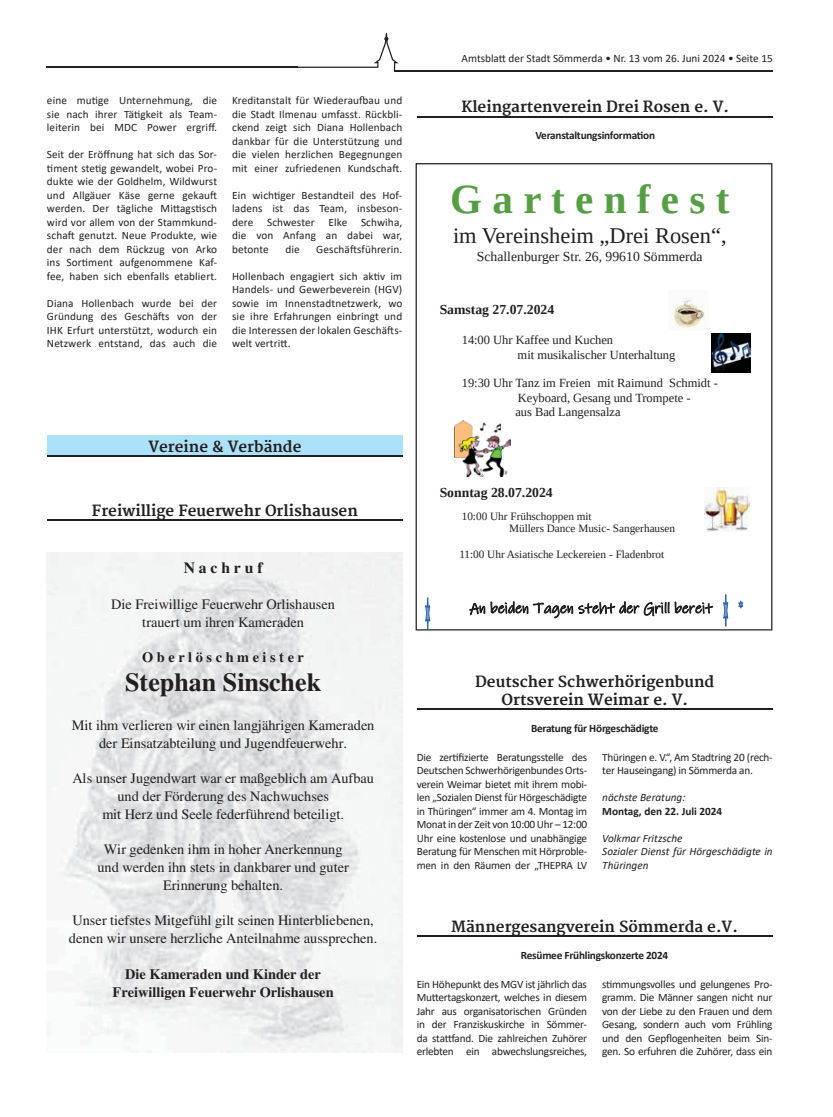
<style>
.page{position:relative;width:833px;height:1117px;background:#fff}
.page>*{position:absolute;margin:0;border:0;box-sizing:border-box;transform-origin:0 0}
.t1{font:700 41.12px "Liberation Serif";color:#569e44}
.t2{font:700 26.12px "Times";color:#231f20}
.t3{font:22.38px "Liberation Serif";color:#231f20}
.t4{font:700 15.62px "Times";color:#231f20}
.t5{font:700 15px/18px "Merriweather";color:#231f20;text-align:center}
.t6{font:14.38px/17.8px "Times";color:#231f20;text-align:center}
.t7{font:700 14.38px/17.8px "Times";color:#231f20;text-align:center}
.t8{font:13.62px "Liberation Serif";color:#231f20}
.t9{font:700 13.62px "Liberation Serif";color:#231f20}
.t10{font:12.5px/14.4px "Liberation Serif";color:#231f20}
.t11{font:11.25px/13.5px "Calibri";color:#231f20;text-align:justify}
.t12{font:11.25px/12.9px "Liberation Serif";color:#231f20}
.t13{font:700 11.25px "Calibri";letter-spacing:-.02em;color:#231f20}
.t14{font:italic 11.25px/13.5px "Calibri";color:#231f20}
.t15{font:11.25px/13.5px "Calibri";letter-spacing:-.02em;color:#231f20}
.t16{font:700 11.25px "Calibri";color:#231f20}
</style>
<div class="page">
<hr style="left:394px;top:70px;width:378px;height:1px;background:#231f20">
<svg style="left:297px;top:34px;width:101px;height:37px"></svg>
<hr style="left:46px;top:67px;width:251px;height:1px;background:#231f20">
<hr style="left:417px;top:708px;width:355px;height:1px;background:#231f20">
<div style="left:47px;top:435px;width:356px;height:20px;background:#ace1fa"></div>
<hr style="left:47px;top:455px;width:356px;height:1px;background:#231f20">
<hr style="left:47px;top:519px;width:356px;height:1px;background:#231f20">
<img style="left:46px;top:552px;width:356px;height:501px">
<svg style="left:415px;top:163px;width:357px;height:467px"></svg>
<hr style="left:417px;top:116px;width:356px;height:1px;background:#231f20">
<hr style="left:417px;top:935px;width:355px;height:1px;background:#231f20">
<p class="t11" style="left:47px;top:93px;width:172px">eine mutige Unternehmung, die sie nach ihrer Tätigkeit als Team&shy;leiterin bei MDC Power ergriff.</p>
<p class="t11" style="left:47px;top:147px;width:172px">Seit der Eröffnung hat sich das Sor&shy;timent stetig gewandelt, wobei Pro&shy;dukte wie der Goldhelm, Wildwurst und Allgäuer Käse gerne gekauft werden. Der tägliche Mittagstisch wird vor allem von der Stammkund&shy;schaft genutzt. Neue Produkte, wie der nach dem Rückzug von Arko ins Sortiment aufgenommene Kaf&shy;fee, haben sich ebenfalls etabliert.</p>
<p class="t11" style="left:47px;top:296px;width:172px">Diana Hollenbach wurde bei der Gründung des Geschäfts von der IHK Erfurt unterstützt, wodurch ein Netzwerk entstand, das auch die</p>
<p class="t11" style="left:232px;top:93px;width:172px">Kreditanstalt für Wiederaufbau und die Stadt Ilmenau umfasst. Rückbli&shy;ckend zeigt sich Diana Hollenbach dankbar für die Unterstützung und die vielen herzlichen Begegnungen mit einer zufriedenen Kundschaft.</p>
<p class="t11" style="left:232px;top:188px;width:172px">Ein wichtiger Bestandteil des Hof&shy;ladens ist das Team, insbeson&shy;dere Schwester Elke Schwiha, die von Anfang an dabei war, betonte</p>
<p class="t11" style="left:285px;top:242px;width:16px">die</p>
<p class="t11" style="left:316px;top:242px;width:87px">Geschäftsführerin.</p>
<p class="t11" style="left:232px;top:269px;width:172px">Hollenbach engagiert sich aktiv im Handels- und Gewerbeverein (HGV) sowie im Innenstadtnetzwerk, wo sie ihre Erfahrungen einbringt und die Interessen der lokalen Geschäfts&shy;welt vertritt.</p>
<h3 class="t5" style="left:148px;top:438px;width:155px">Vereine &amp; Verbände</h3>
<h3 class="t5" style="left:92px;top:502px;width:267px">Freiwillige Feuerwehr Orlishausen</h3>
<h3 class="t4" style="left:184px;top:562px;width:80px">N a c h r u f</h3>
<p class="t6" style="left:111px;top:596px;width:225px">Die Freiwillige Feuerwehr Orlishausen trauert um ihren Kameraden</p>
<p class="t7" style="left:142px;top:650px;width:163px">O b e r l ö s c h m e i s t e r</p>
<h2 class="t2" style="left:125px;top:672px;width:197px">Stephan Sinschek</h2>
<p class="t6" style="left:72px;top:717px;width:304px">Mit ihm verlieren wir einen langjährigen Kameraden der Einsatzabteilung und Jugendfeuerwehr.</p>
<p class="t6" style="left:72px;top:770px;width:303px">Als unser Jugendwart war er maßgeblich am Aufbau und der Förderung des Nachwuchses<br>mit Herz und Seele federführend beteiligt.</p>
<p class="t6" style="left:97px;top:841px;width:253px">Wir gedenken ihm in hoher Anerkennung und werden ihn stets in dankbarer und guter<br>Erinnerung behalten.</p>
<p class="t6" style="left:69px;top:912px;width:310px;text-align:left">Unser tiefstes Mitgefühl gilt seinen Hinterbliebenen, denen wir unsere herzliche Anteilnahme aussprechen.</p>
<p class="t7" style="left:113px;top:966px;width:222px">Die Kameraden und Kinder der<br>Freiwilligen Feuerwehr Orlishausen</p>
<p class="t11" style="left:461px;top:51px;width:313px">Amtsblatt der Stadt Sömmerda • Nr. 13 vom 26. Juni 2024 • Seite 15</p>
<h3 class="t5" style="left:461px;top:99px;width:269px">Kleingartenverein Drei Rosen e. V.</h3>
<p class="t13" style="left:535px;top:128px;width:121px">Veranstaltungsinformation</p>
<h1 class="t1" style="left:450px;top:172px;width:281px">G a r t e n f e s t</h1>
<h3 class="t3" style="left:453px;top:221px;width:275px">im Vereinsheim „Drei Rosen“,</h3>
<p class="t8" style="left:477px;top:247px;width:227px">Schallenburger Str. 26, 99610 Sömmerda</p>
<p class="t9" style="left:440px;top:300px;width:116px">Samstag 27.07.2024</p>
<p class="t10" style="left:517px;top:333px;width:159px;text-indent:-56px">14:00 Uhr Kaffee und Kuchen<br>mit musikalischer Unterhaltung</p>
<p class="t10" style="left:515px;top:376px;width:204px;text-indent:-54px">19:30 Uhr Tanz im Freien mit Raimund Schmidt -<br>Keyboard, Gesang und Trompete -<br>aus Bad Langensalza</p>
<p class="t9" style="left:440px;top:483px;width:115px">Sonntag 28.07.2024</p>
<p class="t12" style="left:509px;top:509px;width:167px;text-indent:-47px">10:00 Uhr Frühschoppen mit<br>Müllers Dance Music- Sangerhausen</p>
<p class="t12" style="left:459px;top:548px;width:206px">11:00 Uhr Asiatische Leckereien - Fladenbrot</p>
<h3 class="t5" style="left:475px;top:673px;width:241px">Deutscher Schwerhörigenbund<br>Ortsverein Weimar e. V.</h3>
<p class="t13" style="left:531px;top:720px;width:129px">Beratung für Hörgeschädigte</p>
<p class="t11" style="left:417px;top:749px;width:172px">Die zertifizierte Beratungsstelle des Deutschen Schwerhörigenbundes Orts&shy;verein Weimar bietet mit ihrem mobi&shy;len „Sozialen Dienst für Hörgeschädigte in Thüringen“ immer am 4. Montag im Monat in der Zeit von 10:00 Uhr – 12:00<br>Uhr eine kostenlose und unabhängige Beratung für Menschen mit Hörproble&shy;men in den Räumen der „THEPRA LV</p>
<p class="t15" style="left:602px;top:749px;width:172px">Thüringen e. V.“, Am Stadtring 20 (rech&shy;ter Hauseingang) in Sömmerda an.</p>
<p class="t14" style="left:602px;top:790px;width:85px">nächste Beratung:</p>
<p class="t16" style="left:602px;top:802px;width:121px">Montag, den 22. Juli 2024</p>
<p class="t14" style="left:602px;top:830px;width:172px">Volkmar Fritzsche<br>Sozialer Dienst für Hörgeschädigte in<br>Thüringen</p>
<h3 class="t5" style="left:451px;top:918px;width:288px">Männergesangverein Sömmerda e.V.</h3>
<p class="t13" style="left:521px;top:947px;width:149px">Resümee Frühlingskonzerte 2024</p>
<p class="t11" style="left:417px;top:976px;width:172px">Ein Höhepunkt des MGV ist jährlich das Muttertagskonzert, welches in diesem Jahr aus organisatorischen Gründen in der Franziskuskirche in Sömmer&shy;da stattfand. Die zahlreichen Zuhörer erlebten ein abwechslungsreiches,</p>
<p class="t11" style="left:602px;top:976px;width:172px">stimmungsvolles und gelungenes Pro&shy;gramm. Die Männer sangen nicht nur von der Liebe zu den Frauen und dem Gesang, sondern auch vom Frühling und den Gepflogenheiten beim Sin&shy;gen. So erfuhren die Zuhörer, dass ein</p>
</div>
